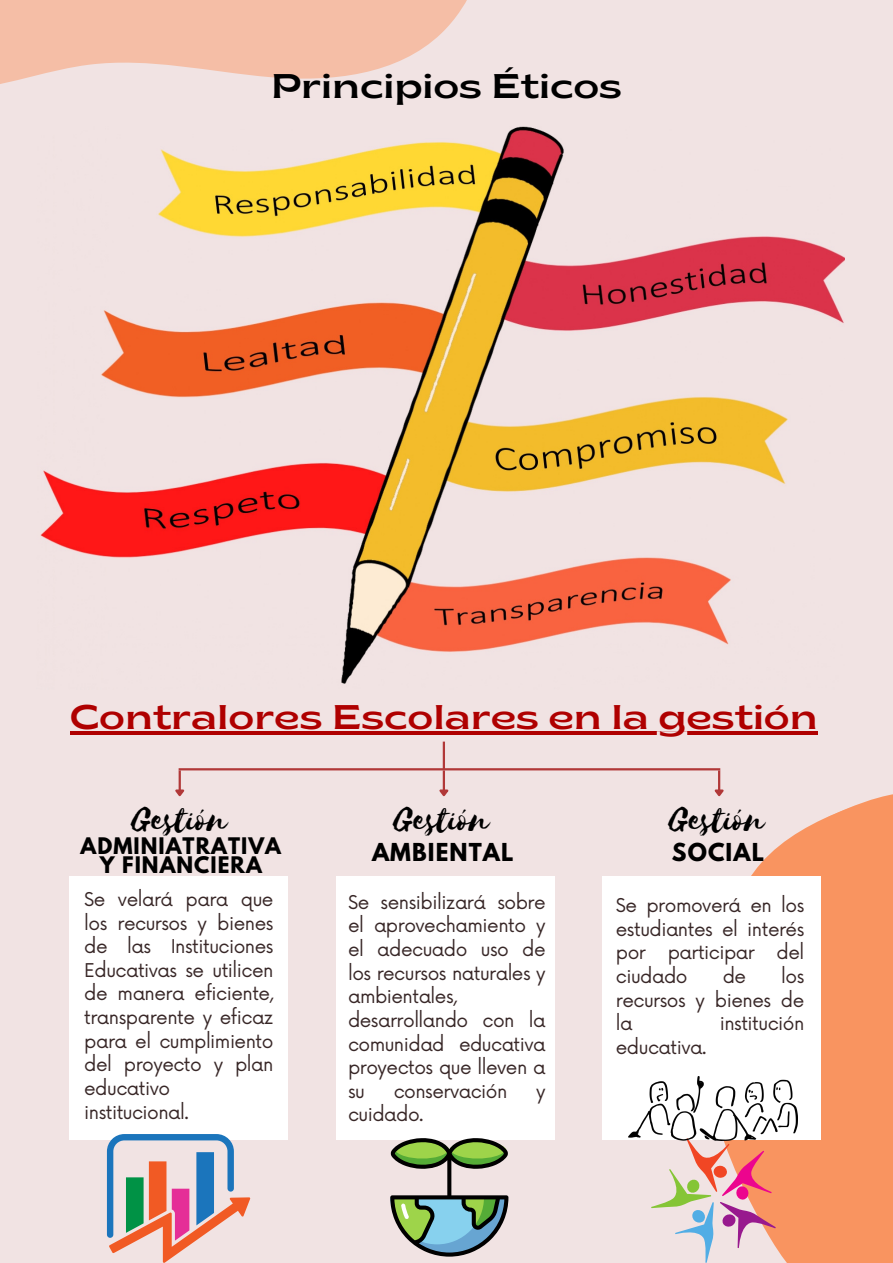
<style>
.page{position:relative;width:893px;height:1263px;background:#f1e3e3}
.page>*{position:absolute;margin:0;border:0;box-sizing:border-box;transform-origin:0 0}
.t1{font:39.38px "Selima";color:#000}
.t2{font:semi-expanded 34.2px "Brice";color:#af0000}
.t3{font:semi-expanded 34.2px "Brice";color:#000}
.t4{font:700 21.9px "League Spartan";letter-spacing:.05em;color:#000}
.t5{font:700 20.25px/19.2px "League Spartan";letter-spacing:.05em;color:#000;text-align:center}
.t6{font:18.52px/23.6px "Now";letter-spacing:-.03em;color:#382727}
</style>
<div class="page">
<img style="left:40px;top:126px;width:804px;height:558px">
<svg style="left:622px;top:768px;width:271px;height:495px;fill:#f99460"></svg>
<svg style="left:0;top:0;width:518px;height:170px"></svg>
<div style="left:69px;top:877px;width:219px;height:263px;background:#fff"></div>
<div style="left:336px;top:877px;width:218px;height:263px;background:#fff"></div>
<div style="left:602px;top:877px;width:218px;height:263px;background:#fff"></div>
<svg style="left:390px;top:1138px;width:118px;height:118px"></svg>
<svg style="left:107px;top:1134px;width:143px;height:129px"></svg>
<svg style="left:651px;top:1140px;width:124px;height:123px"></svg>
<hr style="left:179px;top:768px;width:541px;height:2px;background:#b13838">
<hr style="left:179px;top:770px;width:2px;height:20px;background:#b13838">
<svg style="left:175px;top:787px;width:10px;height:10px"></svg>
<hr style="left:443px;top:770px;width:2px;height:20px;background:#b13838">
<svg style="left:439px;top:787px;width:10px;height:10px"></svg>
<hr style="left:718px;top:770px;width:2px;height:20px;background:#b13838">
<svg style="left:711px;top:787px;width:14px;height:12px"></svg>
<hr style="left:443px;top:741px;width:2px;height:28px;background:#b13838">
<img style="left:629px;top:1077px;width:168px;height:63px">
<hr style="left:70px;top:731px;width:748px;height:4px;background:#af0000">
<h2 class="t3" style="left:271px;top:72px;width:352px">Principios Éticos</h2>
<p class="t2" style="left:70px;top:704px;width:749px">Contralores Escolares en la gestión</p>
<h3 class="t1" style="left:134px;top:798px;width:96px">Gestión</h3>
<h1 class="t1" style="left:395px;top:798px;width:96px">Gestión</h1>
<h1 class="t1" style="left:671px;top:798px;width:96px">Gestión</h1>
<h3 class="t5" style="left:81px;top:838px;width:202px">ADMINIATRATIVA<br>Y FINANCIERA</h3>
<p class="t4" style="left:672px;top:841px;width:94px">SOCIAL</p>
<p class="t4" style="left:372px;top:841px;width:143px">AMBIENTAL</p>
<p class="t6" style="left:84px;top:888px;width:191px">Se velará para que los recursos y bienes de las Instituciones<br>Educativas se utilicen de manera eficiente, transparente y eficaz para el cumplimiento del proyecto y plan educativo institucional.</p>
<h1 class="t6" style="left:348px;top:891px;width:199px">Se sensibilizará sobre el aprovechamiento y el adecuado uso de los recursos naturales y ambientales, desarrollando con la comunidad educativa proyectos que lleven a su</h1>
<h1 class="t6" style="left:394px;top:1080px;width:115px">conservación</h1>
<h1 class="t6" style="left:536px;top:1080px;width:11px">y</h1>
<h1 class="t6" style="left:348px;top:1104px;width:77px">cuidado.</h1>
<h3 class="t6" style="left:616px;top:894px;width:190px;text-align:justify">Se promoverá en los estudiantes el interés por participar del ciudado</h3>
<h3 class="t6" style="left:616px;top:965px;width:190px;text-align:justify;text-indent:165px">los recursos y bienes de la</h3>
<h3 class="t6" style="left:722px;top:965px;width:25px">de</h3>
<h3 class="t6" style="left:720px;top:1012px;width:86px">institución</h3>
<h3 class="t6" style="left:616px;top:1036px;width:92px">educativa.</h3>
</div>
